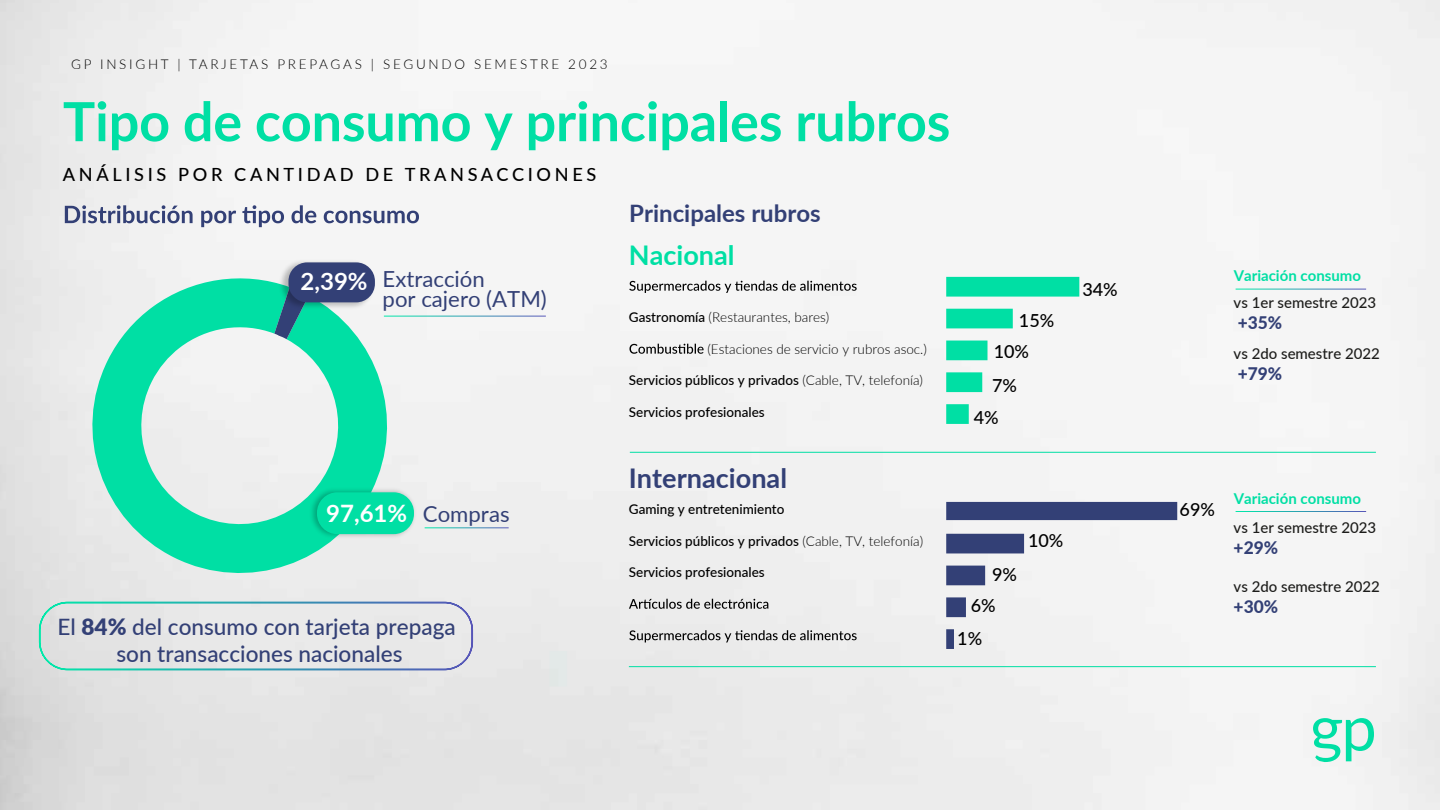
<style>
.page{position:relative;width:1440px;height:810px;background:#fff}
.page>*{position:absolute;margin:0;border:0;box-sizing:border-box;transform-origin:0 0}
.t1{font:700 54px "Lato";letter-spacing:-.005em;color:#00dfa4}
.t2{font:700 27.08px "Lato";color:#334076}
.t3{font:700 27.08px "Lato";color:#00dfa4}
.t4{font:700 24px "Lato";color:#334076}
.t5{font:700 24px "Lato";color:#fff}
.t6{font:500 22.58px/27.1px "Lato";color:#334076;text-align:center}
.t7{font:22.2px/19.5px "Lato";color:#334076}
.t8{font:500 18.15px "Lato";letter-spacing:.2em;color:#000}
.t9{font:500 18px/31.3px "Lato";color:#000}
.t10{font:800 17.33px "Lato";color:#334076}
.t11{font:500 15px "Lato";color:#1d1d1b}
.t12{font:700 15px "Lato";color:#00dfa4}
.t13{font:500 13.5px "Lato";color:#000}
.t14{font:300 13.5px "Lato";color:#000}
.t15{font:300 13.5px "Lato";letter-spacing:.2em;color:#000}
.s1{font-weight:500}
.s2{font-weight:300}
.s3{font-weight:900}
</style>
<div class="page">
<svg style="left:1313px;top:718px;width:61px;height:44px"></svg>
<svg style="left:425px;top:528px;width:84px;height:1px"></svg>
<svg style="left:629px;top:281px;width:228px;height:12px"></svg>
<svg style="left:629px;top:344px;width:75px;height:10px"></svg>
<svg style="left:72px;top:270px;width:335px;height:324px;fill:#ececec"></svg>
<svg style="left:274px;top:287px;width:35px;height:52px"></svg>
<img style="left:307px;top:485px;width:112px;height:57px">
<div style="left:317px;top:492px;width:97px;height:42px;background:#00dfa4;border-radius:20px"></div>
<svg style="left:65px;top:205px;width:354px;height:22px"></svg>
<img style="left:276px;top:257px;width:102px;height:55px">
<div style="left:288px;top:262px;width:87px;height:40px;background:#334076;border-radius:19px"></div>
<svg style="left:38px;top:601px;width:436px;height:70px;background:#dbe2e3"></svg>
<hr style="left:630px;top:452px;width:746px;height:1px;background:#00dfa4">
<svg style="left:629px;top:599px;width:139px;height:10px"></svg>
<svg style="left:629px;top:630px;width:228px;height:12px;background:#b3b3b3"></svg>
<svg style="left:945px;top:473px;width:232px;height:176px"></svg>
<hr style="left:629px;top:666px;width:747px;height:1px;background:#00dfa4">
<svg style="left:945px;top:265px;width:134px;height:175px"></svg>
<p class="t15" style="left:71px;top:55px;width:538px">GP INSIGHT | TARJETAS PREPAGAS | SEGUNDO SEMESTRE 2023</p>
<h1 class="t1" style="left:63px;top:82px;width:889px">Tipo de consumo y principales rubros</h1>
<h3 class="t8" style="left:63px;top:162px;width:535px">ANÁLISIS POR CANTIDAD DE TRANSACCIONES</h3>
<h3 class="t4" style="left:629px;top:196px;width:193px">Principales rubros</h3>
<h3 class="t5" style="left:301px;top:264px;width:69px">2,39%</h3>
<h3 class="t7" style="left:383px;top:269px;width:166px">Extracción<br>por cajero (ATM)</h3>
<h2 class="t3" style="left:629px;top:236px;width:107px">Nacional</h2>
<p class="t14" style="left:629px;top:308px;width:202px"><span class="s1">Gastronomía</span> (Restaurantes, bares)</p>
<p class="t14" style="left:707px;top:339px;width:221px">(Estaciones de servicio y rubros asoc.)</p>
<p class="t13" style="left:629px;top:371px;width:296px">Servicios públicos y privados <span class="s2">(Cable, TV, telefonía)</span></p>
<p class="t13" style="left:629px;top:402px;width:137px">Servicios profesionales</p>
<h3 class="t9" style="left:994px;top:304px;width:62px;text-indent:25px">15%<br>10%</h3>
<h3 class="t9" style="left:974px;top:369px;width:45px;line-height:31.5px;text-indent:18px">7%<br>4%</h3>
<h3 class="t5" style="left:326px;top:496px;width:82px">97,61%</h3>
<h3 class="t7" style="left:423px;top:503px;width:88px">Compras</h3>
<h3 class="t6" style="left:57px;top:612px;width:400px">El <span class="s3">84%</span> del consumo con tarjeta prepaga son transacciones nacionales</h3>
<h2 class="t2" style="left:629px;top:458px;width:160px">Internacional</h2>
<p class="t13" style="left:629px;top:500px;width:157px">Gaming y entretenimiento</p>
<p class="t13" style="left:629px;top:531px;width:296px">Servicios públicos y privados <span class="s2">(Cable, TV, telefonía)</span></p>
<p class="t13" style="left:629px;top:563px;width:137px">Servicios profesionales</p>
<h3 class="t9" style="left:971px;top:558px;width:48px;line-height:30.9px;text-indent:21px">9%<br>6%</h3>
<h3 class="t9" style="left:957px;top:622px;width:26px">1%</h3>
<h3 class="t9" style="left:1028px;top:524px;width:37px">10%</h3>
<h3 class="t9" style="left:1082px;top:273px;width:37px">34%</h3>
<p class="t12" style="left:1234px;top:264px;width:129px">Variación consumo</p>
<p class="t11" style="left:1234px;top:292px;width:144px">vs 1er semestre 2023</p>
<p class="t10" style="left:1238px;top:310px;width:46px">+35%</p>
<p class="t11" style="left:1234px;top:343px;width:148px">vs 2do semestre 2022</p>
<p class="t10" style="left:1238px;top:360px;width:46px">+79%</p>
<h3 class="t9" style="left:1180px;top:493px;width:37px">69%</h3>
<p class="t12" style="left:1234px;top:488px;width:129px">Variación consumo</p>
<p class="t11" style="left:1234px;top:516px;width:144px">vs 1er semestre 2023</p>
<p class="t10" style="left:1234px;top:534px;width:46px">+29%</p>
<p class="t11" style="left:1234px;top:576px;width:148px">vs 2do semestre 2022</p>
<p class="t10" style="left:1234px;top:594px;width:46px">+30%</p>
</div>
